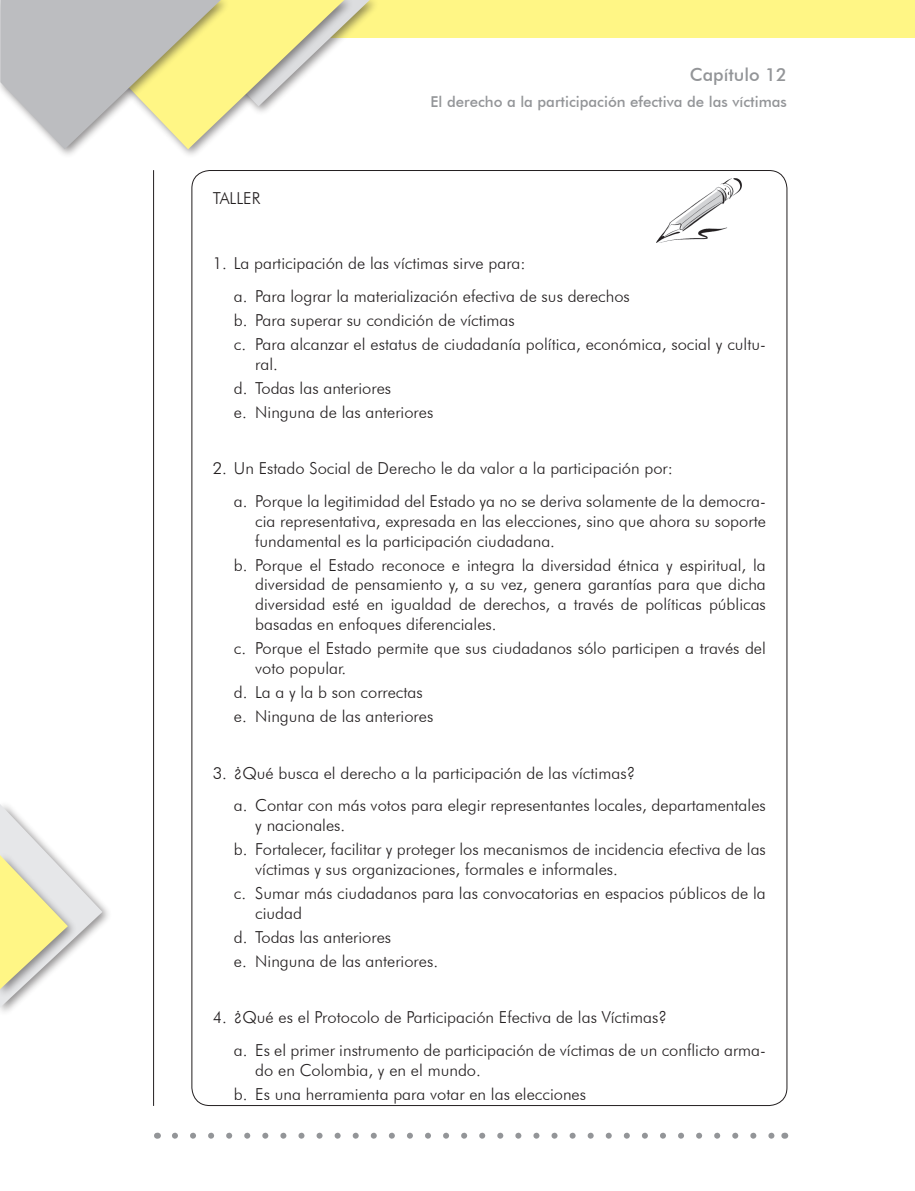
<style>
.page{position:relative;width:915px;height:1191px;background:#fff}
.page>*{position:absolute;margin:0;border:0;box-sizing:border-box;transform-origin:0 0}
.t1{font:500 18px "Futura BT";color:#939598}
.Taller_2{font:300 16.5px/19.8px "Futura BT";color:#231f20}
.Taller{font:300 16.5px "Futura BT";color:#231f20}
.t2{font:500 15px "Futura BT";color:#939598}
</style>
<div class="page">
<div style="left:270px;top:0;width:644px;height:38px;background:#fff685"></div>
<div style="left:207px;top:0;width:172px;height:117px;background:#231f20;opacity:.5"></div>
<div style="left:0;top:0;width:231px;height:159px;background:#231f20;opacity:.5"></div>
<svg style="left:0;top:0;width:369px;height:149px"></svg>
<hr style="left:153px;top:170px;width:1px;height:936px;background:#231f20">
<svg style="left:175px;top:1132px;width:600px;height:6px"></svg>
<svg style="left:0;top:804px;width:102px;height:203px"></svg>
<img style="left:656px;top:179px;width:85px;height:63px">
<p class="t1" style="left:689px;top:64px;width:99px">Capítulo 12</p>
<p class="Taller" style="left:213px;top:188px;width:49px">TALLER</p>
<p class="t2" style="left:430px;top:92px;width:357px">El derecho a la participación efectiva de las víctimas</p>
<p class="Taller" style="left:213px;top:253px;width:314px">1. La participación de las víctimas sirve para:</p>
<p class="Taller_2" style="left:234px;top:286px;width:397px">a. Para lograr la materialización efectiva de sus derechos</p>
<p class="Taller_2" style="left:234px;top:310px;width:282px">b. Para superar su condición de víctimas</p>
<p class="Taller_2" style="left:255px;top:334px;width:512px;text-indent:-21px">c. Para alcanzar el estatus de ciudadanía política, económica, social y cultu&shy;ral.</p>
<p class="Taller_2" style="left:234px;top:378px;width:159px">d. Todas las anteriores</p>
<p class="Taller_2" style="left:234px;top:402px;width:201px">e. Ninguna de las anteriores</p>
<p class="Taller" style="left:213px;top:458px;width:461px">2. Un Estado Social de Derecho le da valor a la participación por:</p>
<p class="Taller_2" style="left:255px;top:491px;width:512px;text-align:justify;text-indent:-21px">a. Porque la legitimidad del Estado ya no se deriva solamente de la democra&shy;cia representativa, expresada en las elecciones, sino que ahora su soporte fundamental es la participación ciudadana.</p>
<p class="Taller_2" style="left:255px;top:554px;width:512px;text-align:justify;text-indent:-21px">b. Porque el Estado reconoce e integra la diversidad étnica y espiritual, la diversidad de pensamiento y, a su vez, genera garantías para que dicha diversidad esté en igualdad de derechos, a través de políticas públicas basadas en enfoques diferenciales.</p>
<p class="Taller_2" style="left:255px;top:638px;width:512px;text-indent:-21px">c. Porque el Estado permite que sus ciudadanos sólo participen a través del voto popular.</p>
<p class="Taller_2" style="left:234px;top:682px;width:190px">d. La a y la b son correctas</p>
<p class="Taller_2" style="left:234px;top:706px;width:201px">e. Ninguna de las anteriores</p>
<p class="Taller" style="left:213px;top:762px;width:424px">3. ¿Qué busca el derecho a la participación de las víctimas?</p>
<p class="Taller_2" style="left:255px;top:795px;width:512px;text-indent:-21px">a. Contar con más votos para elegir representantes locales, departamentales y nacionales.</p>
<p class="Taller_2" style="left:255px;top:839px;width:512px;text-indent:-21px">b. Fortalecer, facilitar y proteger los mecanismos de incidencia efectiva de las víctimas y sus organizaciones, formales e informales.</p>
<p class="Taller_2" style="left:255px;top:883px;width:512px;text-indent:-21px">c. Sumar más ciudadanos para las convocatorias en espacios públicos de la ciudad</p>
<p class="Taller_2" style="left:234px;top:927px;width:159px">d. Todas las anteriores</p>
<p class="Taller_2" style="left:234px;top:951px;width:205px">e. Ninguna de las anteriores.</p>
<p class="Taller" style="left:213px;top:1007px;width:455px">4. ¿Qué es el Protocolo de Participación Efectiva de las Víctimas?</p>
<p class="Taller_2" style="left:255px;top:1040px;width:512px;text-indent:-21px">a. Es el primer instrumento de participación de víctimas de un conflicto arma&shy;do en Colombia, y en el mundo.</p>
<p class="Taller_2" style="left:234px;top:1084px;width:353px">b. Es una herramienta para votar en las elecciones</p>
</div>
